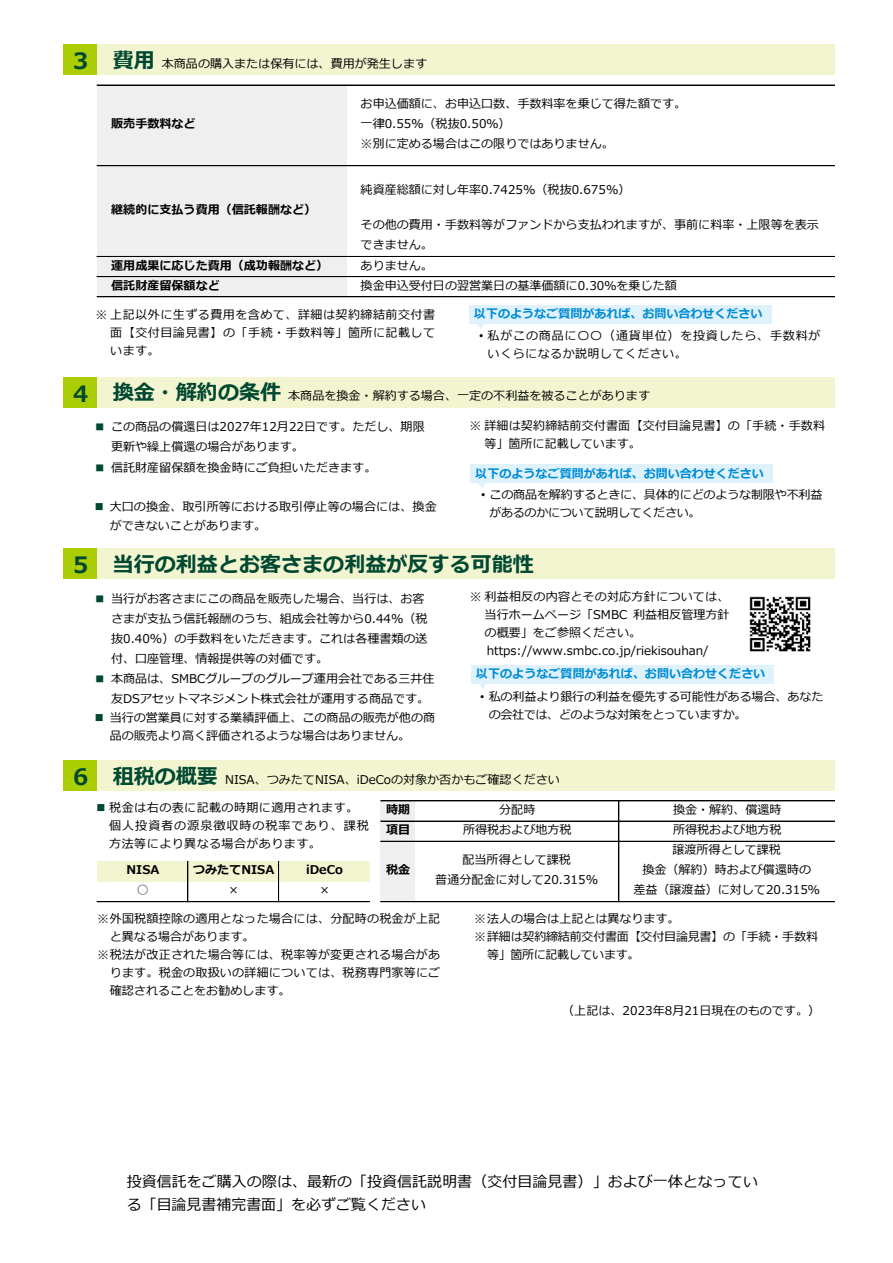
<style>
.page{position:relative;width:893px;height:1263px;background:#fff}
.page>*{position:absolute;margin:0;border:0;box-sizing:border-box;transform-origin:0 0}
.t1{font:700 22.5px "Meiryo";color:#004831}
.t2{font:700 21px "Meiryo";color:#004831}
.t3{font:15px/22.5px "Meiryo";color:#000}
.t4{font:12px/18px "Meiryo";color:#000}
.t5{font:700 12px "Meiryo";color:#000}
.t6{font:700 12px "Meiryo";color:#008cd6}
.t7{font:12px/18px "Meiryo";letter-spacing:.045em;color:#000}
.t8{font:12px/18px "Meiryo";letter-spacing:.06em;color:#000}
.t9{font:12px "Meiryo";letter-spacing:-.03em;color:#000}
.s1{font-weight:700;font-size:22.5px;color:#004831}
.s2{font-weight:700;font-size:21px;color:#004831}
.s3{font-family:"Arial"}
.s4{color:#004831}
</style>
<div class="page">
<div style="left:63px;top:45px;width:34px;height:30px;background:#abcd03"></div>
<div style="left:97px;top:45px;width:737px;height:30px;background:#f2f5d0"></div>
<div style="left:97px;top:85px;width:250px;height:10px;background:#efefef"></div>
<div style="left:97px;top:95px;width:250px;height:10px;background:#efefef"></div>
<div style="left:97px;top:105px;width:250px;height:10px;background:#efefef"></div>
<div style="left:97px;top:115px;width:250px;height:10px;background:#efefef"></div>
<div style="left:97px;top:125px;width:250px;height:11px;background:#efefef"></div>
<div style="left:97px;top:135px;width:250px;height:11px;background:#efefef"></div>
<div style="left:97px;top:145px;width:250px;height:11px;background:#efefef"></div>
<div style="left:97px;top:156px;width:250px;height:10px;background:#efefef"></div>
<div style="left:97px;top:166px;width:250px;height:10px;background:#efefef"></div>
<div style="left:97px;top:176px;width:250px;height:10px;background:#efefef"></div>
<div style="left:97px;top:186px;width:250px;height:10px;background:#efefef"></div>
<div style="left:97px;top:196px;width:250px;height:10px;background:#efefef"></div>
<div style="left:97px;top:206px;width:250px;height:10px;background:#efefef"></div>
<div style="left:97px;top:216px;width:250px;height:10px;background:#efefef"></div>
<div style="left:97px;top:226px;width:250px;height:10px;background:#efefef"></div>
<div style="left:97px;top:236px;width:250px;height:10px;background:#efefef"></div>
<div style="left:97px;top:246px;width:250px;height:11px;background:#efefef"></div>
<div style="left:97px;top:256px;width:250px;height:11px;background:#efefef"></div>
<div style="left:97px;top:266px;width:250px;height:11px;background:#efefef"></div>
<div style="left:97px;top:276px;width:250px;height:11px;background:#efefef"></div>
<div style="left:97px;top:287px;width:250px;height:10px;background:#efefef"></div>
<div style="left:63px;top:377px;width:34px;height:31px;background:#abcd03"></div>
<div style="left:97px;top:377px;width:737px;height:31px;background:#f2f5d0"></div>
<div style="left:63px;top:549px;width:34px;height:30px;background:#abcd03"></div>
<div style="left:97px;top:549px;width:737px;height:30px;background:#f2f5d0"></div>
<div style="left:63px;top:760px;width:34px;height:31px;background:#abcd03"></div>
<div style="left:97px;top:760px;width:737px;height:31px;background:#f2f5d0"></div>
<div style="left:381px;top:801px;width:34px;height:10px;background:#efefef"></div>
<div style="left:381px;top:811px;width:34px;height:10px;background:#efefef"></div>
<div style="left:381px;top:821px;width:34px;height:10px;background:#efefef"></div>
<div style="left:381px;top:831px;width:34px;height:10px;background:#efefef"></div>
<div style="left:381px;top:841px;width:34px;height:10px;background:#efefef"></div>
<div style="left:381px;top:851px;width:34px;height:10px;background:#efefef"></div>
<div style="left:97px;top:861px;width:272px;height:10px;background:#f2f5d0"></div>
<div style="left:381px;top:861px;width:34px;height:10px;background:#efefef"></div>
<div style="left:97px;top:871px;width:272px;height:11px;background:#f2f5d0"></div>
<div style="left:381px;top:871px;width:34px;height:11px;background:#efefef"></div>
<div style="left:381px;top:881px;width:34px;height:11px;background:#efefef"></div>
<div style="left:381px;top:891px;width:34px;height:11px;background:#efefef"></div>
<hr style="left:97px;top:901px;width:272px;height:1px;background:#000">
<hr style="left:97px;top:902px;width:272px;height:1px;background:#000">
<hr style="left:619px;top:801px;width:1px;height:101px;background:#000">
<hr style="left:188px;top:861px;width:1px;height:41px;background:#000">
<hr style="left:278px;top:861px;width:1px;height:41px;background:#000">
<hr style="left:97px;top:85px;width:737px;height:1px;background:#000">
<hr style="left:97px;top:165px;width:737px;height:1px;background:#000">
<hr style="left:97px;top:166px;width:737px;height:1px;background:#000">
<hr style="left:97px;top:256px;width:737px;height:1px;background:#000">
<hr style="left:97px;top:276px;width:737px;height:1px;background:#000">
<hr style="left:97px;top:296px;width:737px;height:1px;background:#000">
<hr style="left:97px;top:297px;width:737px;height:1px;background:#000">
<hr style="left:381px;top:801px;width:453px;height:1px;background:#000">
<hr style="left:381px;top:821px;width:453px;height:1px;background:#000">
<hr style="left:381px;top:841px;width:453px;height:1px;background:#000">
<hr style="left:381px;top:901px;width:453px;height:1px;background:#000">
<hr style="left:381px;top:902px;width:453px;height:1px;background:#000">
<svg style="left:477px;top:324px;width:7px;height:5px"></svg>
<div style="left:470px;top:305px;width:302px;height:19px;background:#dff2fc"></div>
<svg style="left:479px;top:483px;width:6px;height:5px"></svg>
<div style="left:471px;top:464px;width:302px;height:19px;background:#dff2fc"></div>
<svg style="left:479px;top:684px;width:7px;height:5px"></svg>
<div style="left:472px;top:665px;width:302px;height:19px;background:#dff2fc"></div>
<img style="left:749px;top:596px;width:62px;height:56px">
<p class="t4" style="left:73px;top:55px;width:356px"><span class="s1">3</span> <span class="s2">費用</span> 本商品の購入または保有には、費用が発生します</p>
<p class="t5" style="left:111px;top:115px;width:86px">販売手数料など</p>
<p class="t5" style="left:111px;top:201px;width:207px">継続的に支払う費用（信託報酬など）</p>
<p class="t4" style="left:361px;top:94px;width:327px;line-height:20.2px">お申込価額に、お申込口数、手数料率を乗じて得た額です。一律0.55％（税抜0.50％）<br>※別に定める場合はこの限りではありません。</p>
<p class="t4" style="left:361px;top:181px;width:271px">純資産総額に対し年率0.7425%（税抜0.675%）</p>
<p class="t4" style="left:361px;top:215px;width:460px;line-height:20.1px">その他の費用・手数料等がファンドから支払われますが、事前に料率・上限等を表示できません。</p>
<p class="t5" style="left:111px;top:257px;width:219px">運用成果に応じた費用（成功報酬など）</p>
<p class="t4" style="left:361px;top:257px;width:74px">ありません。</p>
<p class="t5" style="left:111px;top:277px;width:110px">信託財産留保額など</p>
<p class="t4" style="left:361px;top:277px;width:318px">換金申込受付日の翌営業日の基準価額に0.30％を乗じた額</p>
<p class="t4" style="left:110px;top:306px;width:326px;text-align:justify;text-indent:-15px">※ 上記以外に生ずる費用を含めて、詳細は契約締結前交付書面【交付目論見書】の「手続・手数料等」箇所に記載しています。</p>
<p class="t6" style="left:474px;top:305px;width:290px">以下のようなご質問があれば、お問い合わせください</p>
<p class="t8" style="left:487px;top:328px;width:335px;text-indent:-8px"><span class="s3">•</span> 私がこの商品に〇〇（通貨単位）を投資したら、手数料がいくらになるか説明してください。</p>
<h1 class="t1" style="left:73px;top:378px;width:17px">4</h1>
<p class="t4" style="left:113px;top:388px;width:539px"><span class="s2">換金・解約の条件</span> 本商品を換金・解約する場合、一定の不利益を被ることがあります</p>
<p class="t4" style="left:484px;top:417px;width:342px;text-indent:-15px">※ 詳細は契約締結前交付書面【交付目論見書】の「手続・手数料等」箇所に記載しています。</p>
<p class="t4" style="left:481px;top:486px;width:343px"><span class="s3">•</span> この商品を解約するときに、具体的にどのような制限や不利益</p>
<p class="t4" style="left:111px;top:417px;width:315px;line-height:20.1px;text-indent:-17px"><span class="s4">■</span> この商品の償還日は2027年12月22日です。ただし、期限更新や繰上償還の場合があります。</p>
<p class="t4" style="left:94px;top:459px;width:284px"><span class="s4">■</span> 信託財産留保額を換金時にご負担いただきます。</p>
<p class="t6" style="left:475px;top:465px;width:290px">以下のようなご質問があれば、お問い合わせください</p>
<p class="t4" style="left:95px;top:499px;width:344px"><span class="s4">◼</span> 大口の換金、取引所等における取引停止等の場合には、換金</p>
<p class="t9" style="left:489px;top:504px;width:213px">があるのかについて説明してください。</p>
<p class="t4" style="left:110px;top:517px;width:158px">ができないことがあります。</p>
<h1 class="t1" style="left:73px;top:549px;width:17px">5</h1>
<h2 class="t2" style="left:113px;top:549px;width:423px">当行の利益とお客さまの利益が反する可能性</h2>
<p class="t4" style="left:111px;top:589px;width:318px;line-height:20.1px;text-indent:-17px"><span class="s4">■</span> 当行がお客さまにこの商品を販売した場合、当行は、お客さまが支払う信託報酬のうち、組成会社等から0.44%（税抜0.40%）の手数料をいただきます。これは各種書類の送付、口座管理、情報提供等の対価です。</p>
<p class="t4" style="left:111px;top:669px;width:325px;line-height:20.1px;text-indent:-17px"><span class="s4">■</span> 本商品は、SMBCグループのグループ運用会社である三井住友DSアセットマネジメント株式会社が運用する商品です。</p>
<p class="t4" style="left:110px;top:709px;width:327px;text-indent:-15px"><span class="s4">◼</span> 当行の営業員に対する業績評価上、この商品の販売が他の商品の販売より高く評価されるような場合はありません。</p>
<p class="t4" style="left:485px;top:588px;width:247px;text-indent:-15px">※ 利益相反の内容とその対応方針については、当行ホームページ「SMBC 利益相反管理方針の概要」をご参照ください。https://www.smbc.co.jp/riekisouhan/</p>
<p class="t4" style="left:489px;top:688px;width:336px;text-indent:-8px"><span class="s3">•</span> 私の利益より銀行の利益を優先する可能性がある場合、あなたの会社では、どのような対策をとっていますか。</p>
<p class="t6" style="left:476px;top:666px;width:291px">以下のようなご質問があれば、お問い合わせください</p>
<h1 class="t1" style="left:73px;top:761px;width:17px">6</h1>
<p class="t4" style="left:113px;top:771px;width:449px"><span class="s2">租税の概要</span> NISA、つみたてNISA、iDeCoの対象か否かもご確認ください</p>
<p class="t7" style="left:109px;top:799px;width:261px;text-indent:-13px"><span class="s4">◼</span> 税金は右の表に記載の時期に適用されます。個人投資者の源泉徴収時の税率であり、課税方法等により異なる場合があります。</p>
<p class="t5" style="left:386px;top:801px;width:26px">時期</p>
<p class="t4" style="left:499px;top:802px;width:38px">分配時</p>
<p class="t4" style="left:633px;top:801px;width:188px;line-height:20px;text-align:center">換金・解約、償還時<br>所得税および地方税<br>譲渡所得として課税<br>換金（解約）時および償還時の<br>差益（譲渡益）に対して20.315％</p>
<p class="t4" style="left:463px;top:822px;width:110px">所得税および地方税</p>
<p class="t4" style="left:435px;top:850px;width:164px;line-height:20.1px;text-align:center">配当所得として課税<br>普通分配金に対して20.315%</p>
<p class="t5" style="left:386px;top:822px;width:26px">項目</p>
<p class="t5" style="left:127px;top:861px;width:34px">NISA</p>
<p class="t5" style="left:193px;top:861px;width:83px">つみたてNISA</p>
<p class="t5" style="left:386px;top:861px;width:26px">税金</p>
<p class="t5" style="left:306px;top:861px;width:38px">iDeCo</p>
<p class="t4" style="left:137px;top:881px;width:14px">○</p>
<p class="t4" style="left:229px;top:881px;width:11px">×</p>
<p class="t4" style="left:320px;top:881px;width:11px">×</p>
<p class="t4" style="left:97px;top:910px;width:345px">※外国税額控除の適用となった場合には、分配時の税金が上記</p>
<p class="t4" style="left:110px;top:928px;width:146px">と異なる場合があります。</p>
<p class="t4" style="left:97px;top:946px;width:345px">※税法が改正された場合等には、税率等が変更される場合があ</p>
<p class="t4" style="left:110px;top:964px;width:332px">ります。税金の取扱いの詳細については、税務専門家等にご</p>
<p class="t4" style="left:110px;top:982px;width:182px">確認されることをお勧めします。</p>
<p class="t4" style="left:474px;top:910px;width:207px">※法人の場合は上記とは異なります。</p>
<p class="t4" style="left:474px;top:928px;width:345px">※詳細は契約締結前交付書面【交付目論見書】の「手続・手数料</p>
<p class="t9" style="left:487px;top:946px;width:154px">等」箇所に記載しています。</p>
<p class="t4" style="left:562px;top:1002px;width:259px">（上記は、2023年8月21日現在のものです。）</p>
<p class="t3" style="left:127px;top:1171px;width:633px">投資信託をご購入の際は、最新の「投資信託説明書（交付目論見書）」および一体となっている「目論見書補完書面」を必ずご覧ください</p>
</div>
